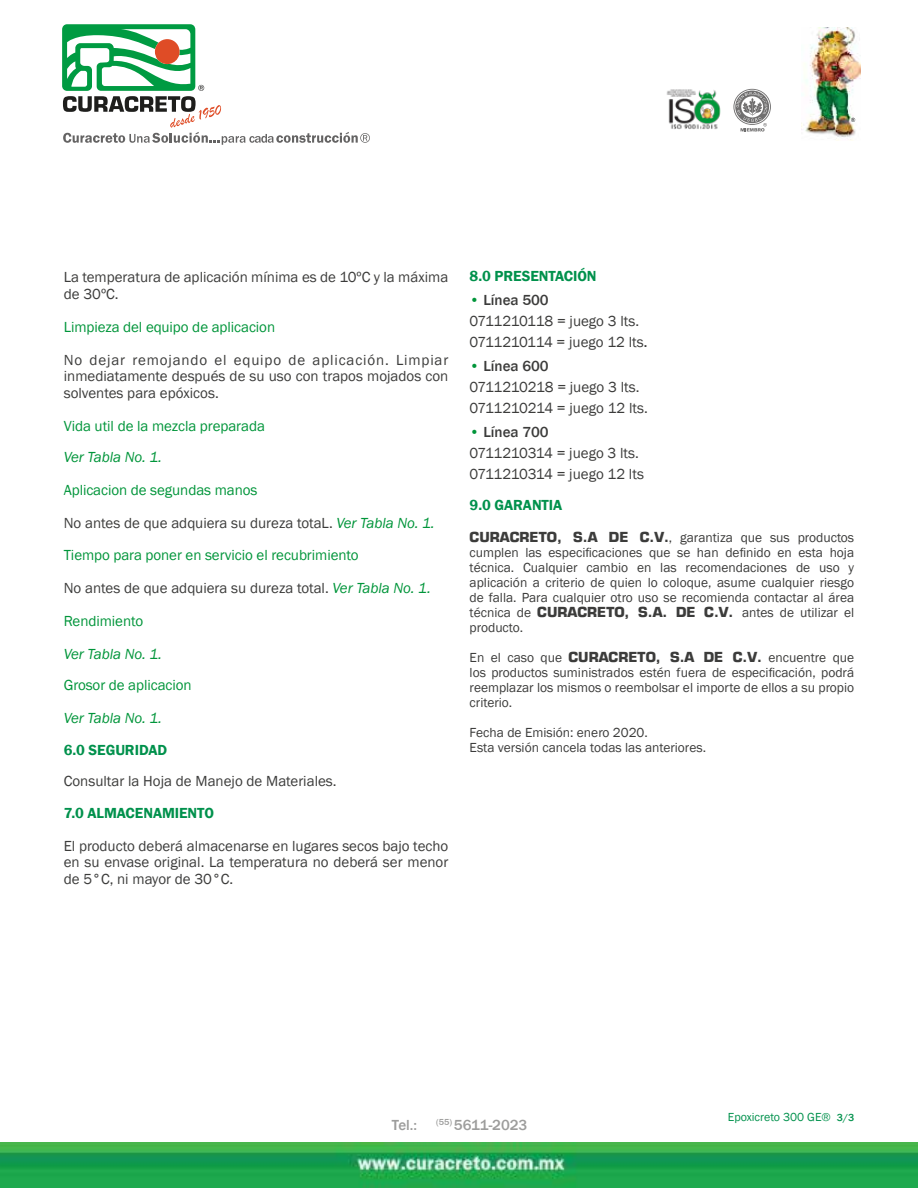
<style>
.page{position:relative;width:918px;height:1188px;background:#fff}
.page>*{position:absolute;margin:0;border:0;box-sizing:border-box;transform-origin:0 0}
.t1{font:15px/21px "Franklin Gothic";color:#3c3c3b}
.t2{font:15px/31.5px "Franklin Gothic";letter-spacing:-.005em;color:#00953a}
.t3{font:600 15px "Franklin Gothic";letter-spacing:-.005em;color:#00914c}
.t4{font:italic 15px "Franklin Gothic";letter-spacing:-.005em;color:#00953a}
.t5{font:500 15px "Franklin Gothic";color:#9d9d9c}
.t6{font:13.5px/15px "Franklin Gothic";color:#3c3c3b;text-align:justify}
.t7{font:12px "Franklin Gothic";color:#00914c}
.s1{color:#3c3c3b}
.s2{font-style:italic}
.s3{font-style:italic;color:#00953a}
.s4{color:#00953a}
.s5{font-weight:500}
.s6{font-family:"Eurostile";font-weight:700}
.s7{font-weight:500;font-size:10.5px}
</style>
<div class="page">
<img style="left:803px;top:27px;width:58px;height:113px">
<img style="left:0;top:1143px;width:918px;height:45px">
<svg style="left:62px;top:24px;width:308px;height:121px"></svg>
<svg style="left:851px;top:118px;width:4px;height:4px"></svg>
<img style="left:666px;top:89px;width:55px;height:40px">
<svg style="left:733px;top:89px;width:38px;height:43px"></svg>
<p class="t1" style="left:64px;top:269px;width:386px;line-height:16.5px">La temperatura de aplicación mínima es de 10ºC y la máxima de 30ºC.</p>
<p class="t2" style="left:64px;top:311px;width:213px">Limpieza del equipo de aplicacion</p>
<p class="t1" style="left:64px;top:352px;width:386px;line-height:16.5px;text-align:justify">No dejar remojando el equipo de aplicación. Limpiar inmediatamente después de su uso con trapos mojados con solventes para epóxicos.</p>
<p class="t2" style="left:64px;top:410px;width:203px">Vida util de la mezcla preparada</p>
<p class="t4" style="left:64px;top:448px;width:100px">Ver Tabla No. 1.</p>
<p class="t2" style="left:64px;top:475px;width:195px">Aplicacion de segundas manos</p>
<p class="t2" style="left:64px;top:508px;width:372px"><span class="s1">No antes de que adquiera su dureza totaL.</span> <span class="s2">Ver Tabla No. 1.<br></span>Tiempo para poner en servicio el recubrimiento</p>
<p class="t1" style="left:64px;top:577px;width:368px">No antes de que adquiera su dureza total. <span class="s3">Ver Tabla No. 1.</span></p>
<p class="t2" style="left:64px;top:605px;width:81px">Rendimiento</p>
<p class="t4" style="left:64px;top:644px;width:100px">Ver Tabla No. 1.</p>
<p class="t2" style="left:64px;top:670px;width:129px">Grosor de aplicacion</p>
<p class="t4" style="left:64px;top:709px;width:100px">Ver Tabla No. 1.</p>
<p class="t3" style="left:64px;top:740px;width:105px">6.0 SEGURIDAD</p>
<p class="t1" style="left:64px;top:771px;width:274px">Consultar la Hoja de Manejo de Materiales.</p>
<p class="t3" style="left:64px;top:803px;width:152px">7.0 ALMACENAMIENTO</p>
<p class="t1" style="left:64px;top:838px;width:386px;line-height:16.5px;text-align:justify">El producto deberá almacenarse en lugares secos bajo techo en su envase original. La temperatura no deberá ser menor de 5°C, ni mayor de 30°C.</p>
<p class="t3" style="left:470px;top:266px;width:128px">8.0 PRESENTACIÓN</p>
<p class="t1" style="left:470px;top:289px;width:179px"><span class="s4">•</span> <span class="s5">Línea 500<br></span>0711210118 = juego 3 lts.<br>0711210114 = juego 12 lts<span class="s5">.</span></p>
<p class="t1" style="left:470px;top:355px;width:180px"><span class="s4">•</span> <span class="s5">Línea 600<br></span>0711210218 = juego 3 lts.<br>0711210214 = juego 12 lts.</p>
<p class="t1" style="left:470px;top:421px;width:176px"><span class="s4">•</span> <span class="s5">Línea 700<br></span>0711210314 = juego 3 lts.<br>0711210314 = juego 12 lts</p>
<p class="t3" style="left:470px;top:496px;width:94px">9.0 GARANTIA</p>
<p class="t6" style="left:470px;top:530px;width:386px"><span class="s6">CURACRETO, S.A DE C.V.</span>, garantiza que sus productos cumplen las especificaciones que se han definido en esta hoja técnica. Cualquier cambio en las recomendaciones de uso y aplicación a criterio de quien lo coloque, asume cualquier riesgo de falla. Para cualquier otro uso se recomienda contactar al área técnica de <span class="s6">CURACRETO, S.A. DE C.V.</span> antes de utilizar el producto.</p>
<p class="t6" style="left:470px;top:650px;width:386px">En el caso que <span class="s6">CURACRETO, S.A DE C.V.</span> encuentre que los productos suministrados estén fuera de especificación, podrá reemplazar los mismos o reembolsar el importe de ellos a su propio criterio.</p>
<p class="t6" style="left:470px;top:725px;width:238px">Fecha de Emisión: enero 2020.<br>Esta versión cancela todas las anteriores.</p>
<p class="t5" style="left:392px;top:1115px;width:27px">Tel.:</p>
<p class="t5" style="left:436px;top:1115px;width:93px"><sup>(55)</sup> 5611-2023</p>
<p class="t7" style="left:728px;top:1110px;width:128px">Epoxicreto 300 GE® <span class="s7">3/3</span></p>
</div>
